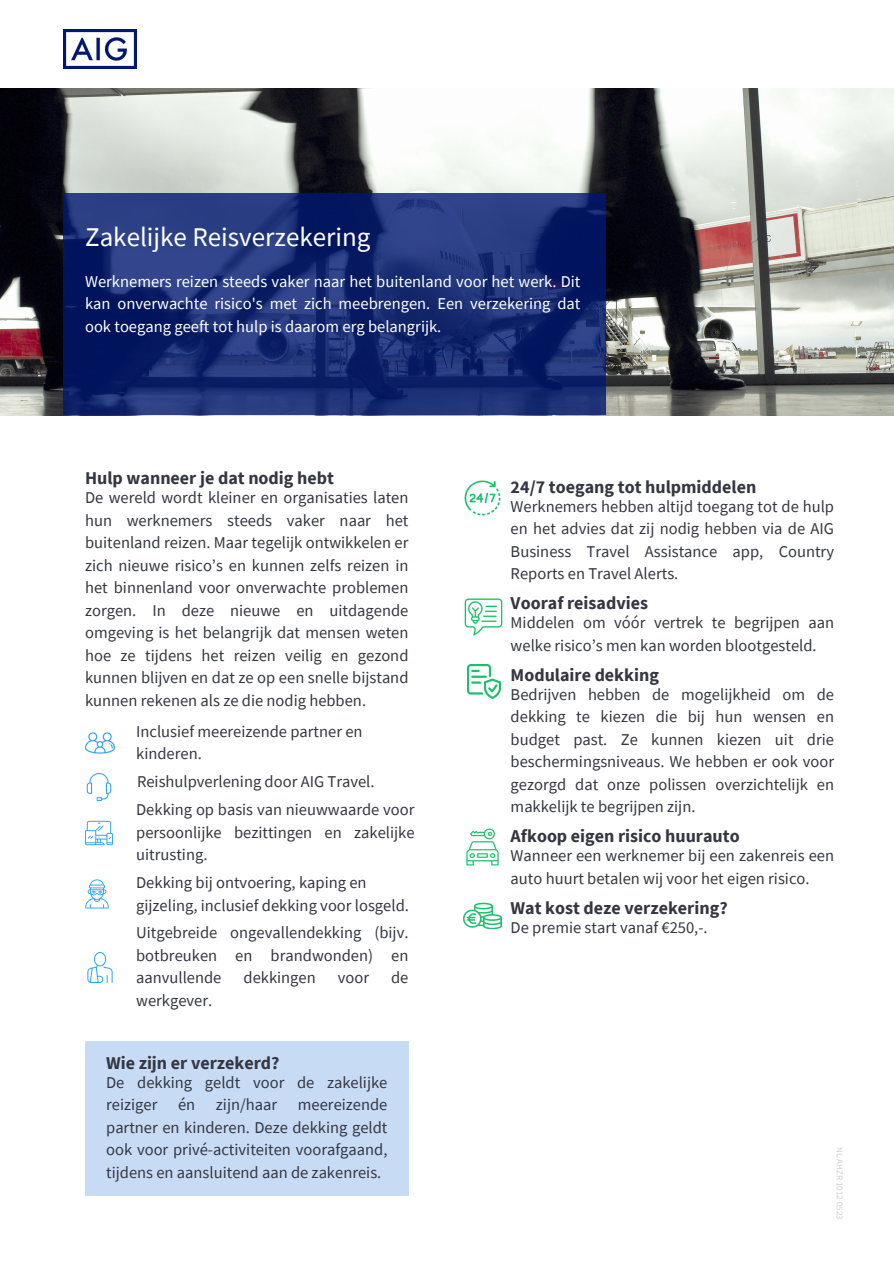
<style>
.page{position:relative;width:894px;height:1264px;background:#fff}
.page>*{position:absolute;margin:0;border:0;box-sizing:border-box;transform-origin:0 0}
.t1{font:27px "Source Sans Pro";color:#fff}
.t2{font:700 18px "Source Sans Pro";color:#343741}
.t3{font:16.5px/22.5px "Source Sans Pro";color:#343741;text-align:justify}
.t4{font:16.5px/22.5px "Source Sans Pro";color:#fff;text-align:justify}
.t5{font:9px "Source Sans Pro";color:#d0d0d0}
</style>
<div class="page">
<img style="left:0;top:88px;width:893px;height:327px">
<svg style="left:63px;top:194px;width:543px;height:221px;background:#192c73"></svg>
<div style="left:85px;top:1041px;width:323px;height:154px;background:#c7dbf4"></div>
<img style="left:463px;top:902px;width:38px;height:26px">
<img style="left:464px;top:480px;width:37px;height:36px">
<img style="left:63px;top:30px;width:73px;height:39px">
<img style="left:86px;top:773px;width:26px;height:27px">
<img style="left:85px;top:732px;width:29px;height:22px">
<img style="left:87px;top:953px;width:26px;height:29px">
<img style="left:85px;top:820px;width:27px;height:26px">
<img style="left:85px;top:879px;width:24px;height:30px">
<img style="left:467px;top:664px;width:33px;height:34px">
<img style="left:464px;top:598px;width:39px;height:37px">
<img style="left:466px;top:828px;width:33px;height:37px">
<p class="t1" style="left:85px;top:219px;width:287px">Zakelijke Reisverzekering</p>
<p class="t4" style="left:85px;top:270px;width:496px">Werknemers reizen steeds vaker naar het buitenland voor het werk. Dit kan onverwachte risico's met zich meebrengen. Een verzekering dat ook toegang geeft tot hulp is daarom erg belangrijk.</p>
<p class="t2" style="left:85px;top:466px;width:250px">Hulp wanneer je dat nodig hebt</p>
<p class="t3" style="left:85px;top:486px;width:325px">De wereld wordt kleiner en organisaties laten hun werknemers steeds vaker naar het buitenland reizen. Maar tegelijk ontwikkelen er zich nieuwe risico’s en kunnen zelfs reizen in het binnenland voor onverwachte problemen zorgen. In deze nieuwe en uitdagende omgeving is het belangrijk dat mensen weten hoe ze tijdens het reizen veilig en gezond kunnen blijven en dat ze op een snelle bijstand kunnen rekenen als ze die nodig hebben.</p>
<p class="t3" style="left:136px;top:719px;width:228px">Inclusief meereizende partner en kinderen.</p>
<p class="t3" style="left:137px;top:770px;width:239px">Reishulpverlening door AIG Travel.</p>
<p class="t3" style="left:136px;top:798px;width:280px">Dekking op basis van nieuwwaarde voor persoonlijke bezittingen en zakelijke uitrusting.</p>
<p class="t3" style="left:136px;top:870px;width:274px">Dekking bij ontvoering, kaping en gijzeling, inclusief dekking voor losgeld.</p>
<p class="t3" style="left:136px;top:921px;width:274px">Uitgebreide ongevallendekking (bijv. botbreuken en brandwonden) en aanvullende</p>
<p class="t3" style="left:243px;top:966px;width:74px">dekkingen</p>
<p class="t3" style="left:338px;top:966px;width:33px">voor</p>
<p class="t3" style="left:391px;top:966px;width:19px">de</p>
<p class="t3" style="left:136px;top:988px;width:78px">werkgever.</p>
<p class="t2" style="left:106px;top:1051px;width:175px">Wie zijn er verzekerd?</p>
<p class="t3" style="left:106px;top:1070px;width:283px">De dekking geldt voor de zakelijke reiziger</p>
<p class="t3" style="left:178px;top:1093px;width:19px">én</p>
<p class="t3" style="left:216px;top:1093px;width:63px">zijn/haar</p>
<p class="t3" style="left:106px;top:1093px;width:283px;text-indent:192px">meereizende partner en kinderen. Deze dekking geldt ook voor privé-activiteiten voorafgaand, tijdens en aansluitend aan de zakenreis.</p>
<p class="t2" style="left:510px;top:475px;width:247px">24/7 toegang tot hulpmiddelen</p>
<p class="t3" style="left:510px;top:494px;width:325px">Werknemers hebben altijd toegang tot de hulp en het advies dat zij nodig hebben via de AIG Business Travel Assistance app, Country Reports en Travel Alerts.</p>
<p class="t2" style="left:510px;top:591px;width:139px">Vooraf reisadvies</p>
<p class="t3" style="left:510px;top:611px;width:325px">Middelen om vóór vertrek te begrijpen aan welke risico’s men kan worden blootgesteld.</p>
<p class="t2" style="left:510px;top:663px;width:150px">Modulaire dekking</p>
<p class="t3" style="left:510px;top:682px;width:325px">Bedrijven hebben de mogelijkheid om de dekking te kiezen die bij hun wensen en budget past. Ze kunnen kiezen uit drie beschermingsniveaus. We hebben er ook voor gezorgd dat onze polissen overzichtelijk en makkelijk te begrijpen zijn.</p>
<p class="t2" style="left:510px;top:824px;width:230px">Afkoop eigen risico huurauto</p>
<p class="t3" style="left:510px;top:844px;width:325px">Wanneer een werknemer bij een zakenreis een auto huurt betalen wij voor het eigen risico.</p>
<p class="t2" style="left:510px;top:895px;width:218px">Wat kost deze verzekering?</p>
<p class="t3" style="left:510px;top:915px;width:198px">De premie start vanaf €250,-.</p>
<p class="t5" style="left:845px;top:1147px;width:74px;rotate:90deg">NL AHZR 1012 0523</p>
</div>
